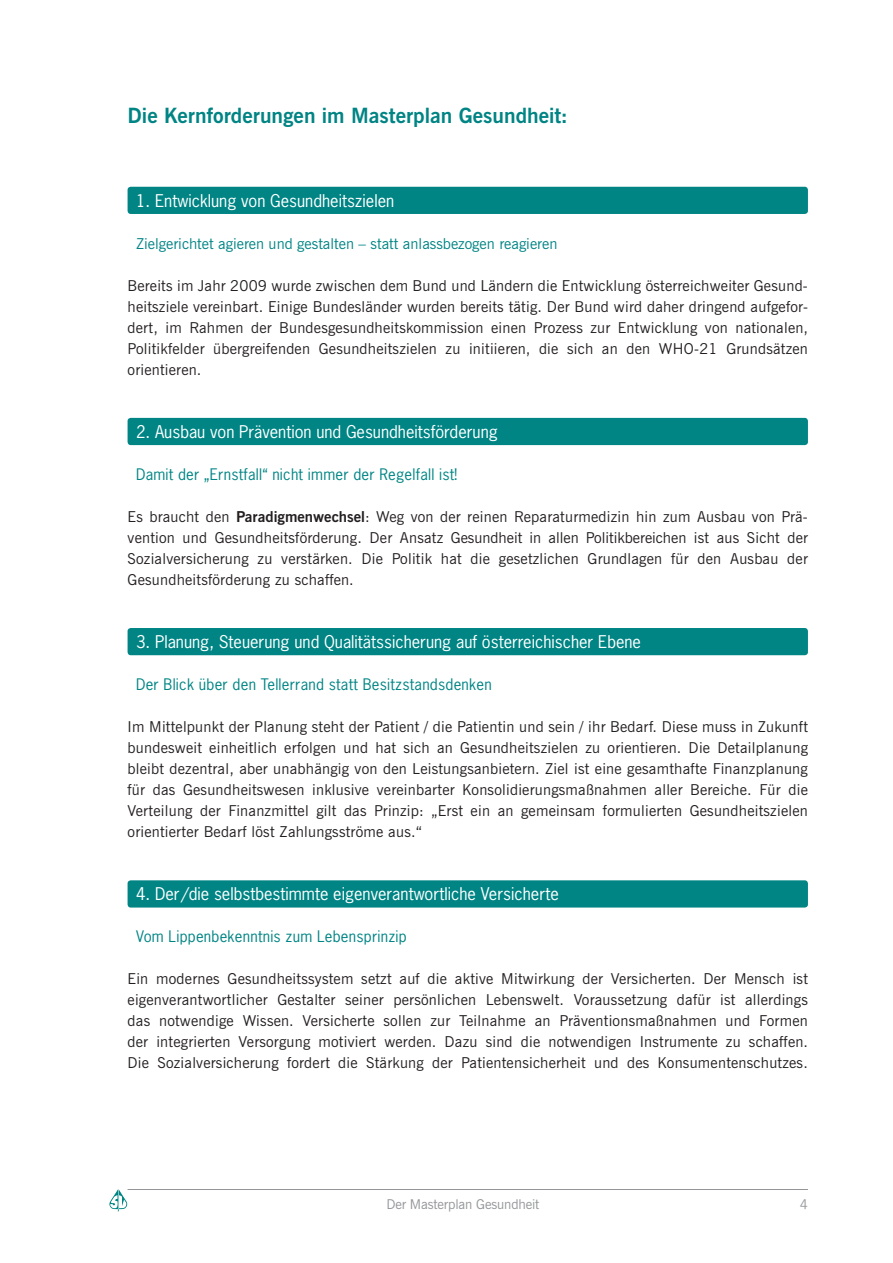
<style>
.page{position:relative;width:893px;height:1263px;background:#fff}
.page>*{position:absolute;margin:0;border:0;box-sizing:border-box;transform-origin:0 0}
._2__SHL{font:700 21px "News Gothic BT";color:#008484}
._3_SHL_-_1__2__3__4{font:16.5px "News Gothic Std";color:#fff}
.Copy_-_Standard{font:15px/21px "News Gothic BT";letter-spacing:.015em;color:#231f20;text-align:justify}
.Subtitel{font:15px "News Gothic Std";letter-spacing:.015em;color:#008484}
.Subtitel-2{font:15px "News Gothic BT";color:#008484}
.t1{font:13.5px "News Gothic BT";letter-spacing:-.01em;color:#939598}
.s1{font-weight:700}
</style>
<div class="page">
<div style="left:128px;top:187px;width:680px;height:27px;background:#008484;border-radius:3px"></div>
<div style="left:128px;top:418px;width:680px;height:27px;background:#008484;border-radius:3px"></div>
<div style="left:128px;top:628px;width:680px;height:27px;background:#008484;border-radius:3px"></div>
<div style="left:128px;top:880px;width:680px;height:27px;background:#008484;border-radius:3px"></div>
<hr style="left:128px;top:1189px;width:680px;height:1px;background:#939598">
<svg style="left:109px;top:1189px;width:19px;height:22px"></svg>
<p class="_2__SHL" style="left:128px;top:103px;width:442px">Die Kernforderungen im Masterplan Gesundheit:</p>
<p class="_3_SHL_-_1__2__3__4" style="left:136px;top:190px;width:260px">1. Entwicklung von Gesundheitszielen</p>
<p class="Subtitel-2" style="left:136px;top:235px;width:423px">Zielgerichtet agieren und gestalten – statt anlassbezogen reagieren</p>
<p class="Copy_-_Standard" style="left:128px;top:275px;width:682px">Bereits im Jahr 2009 wurde zwischen dem Bund und Ländern die Entwicklung österreichweiter Gesund&shy;heitsziele vereinbart. Einige Bundesländer wurden bereits tätig. Der Bund wird daher dringend aufgefor&shy;dert, im Rahmen der Bundesgesundheitskommission einen Prozess zur Entwicklung von nationalen, Politikfelder übergreifenden Gesundheitszielen zu initiieren, die sich an den WHO-21 Grundsätzen orientieren.</p>
<p class="_3_SHL_-_1__2__3__4" style="left:136px;top:421px;width:363px">2. Ausbau von Prävention und Gesundheitsförderung</p>
<p class="Subtitel" style="left:136px;top:465px;width:323px">Damit der „Ernstfall“ nicht immer der Regelfall ist!</p>
<p class="Copy_-_Standard" style="left:128px;top:506px;width:682px">Es braucht den <span class="s1">Paradigmenwechsel</span>: Weg von der reinen Reparaturmedizin hin zum Ausbau von Prä&shy;vention und Gesundheitsförderung. Der Ansatz Gesundheit in allen Politikbereichen ist aus Sicht der Sozialversicherung zu verstärken. Die Politik hat die gesetzlichen Grundlagen für den Ausbau der Gesundheitsförderung zu schaffen.</p>
<p class="_3_SHL_-_1__2__3__4" style="left:136px;top:631px;width:506px">3. Planung, Steuerung und Qualitätssicherung auf österreichischer Ebene</p>
<p class="Subtitel" style="left:136px;top:675px;width:357px">Der Blick über den Tellerrand statt Besitzstandsdenken</p>
<p class="Copy_-_Standard" style="left:128px;top:716px;width:682px">Im Mittelpunkt der Planung steht der Patient / die Patientin und sein / ihr Bedarf. Diese muss in Zukunft bundesweit einheitlich erfolgen und hat sich an Gesundheitszielen zu orientieren. Die Detailplanung bleibt dezentral, aber unabhängig von den Leistungsanbietern. Ziel ist eine gesamthafte Finanzplanung für das Gesundheitswesen inklusive vereinbarter Konsolidierungsmaßnahmen aller Bereiche. Für die Verteilung der Finanzmittel gilt das Prinzip: „Erst ein an gemeinsam formulierten Gesundheitszielen orientierter Bedarf löst Zahlungsströme aus.“</p>
<p class="_3_SHL_-_1__2__3__4" style="left:136px;top:883px;width:424px">4. Der /die selbstbestimmte eigenverantwortliche Versicherte</p>
<p class="Subtitel" style="left:136px;top:927px;width:272px">Vom Lippenbekenntnis zum Lebensprinzip</p>
<p class="Copy_-_Standard" style="left:128px;top:968px;width:682px">Ein modernes Gesundheitssystem setzt auf die aktive Mitwirkung der Versicherten. Der Mensch ist eigenverantwortlicher Gestalter seiner persönlichen Lebenswelt. Voraussetzung dafür ist allerdings das notwendige Wissen. Versicherte sollen zur Teilnahme an Präventionsmaßnahmen und Formen der integrierten Versorgung motiviert werden. Dazu sind die notwendigen Instrumente zu schaffen.<br>Die Sozialversicherung fordert die Stärkung der Patientensicherheit und des Konsumentenschutzes.</p>
<p class="t1" style="left:386px;top:1196px;width:155px">Der Masterplan Gesundheit</p>
<p class="t1" style="left:800px;top:1196px;width:10px">4</p>
</div>
